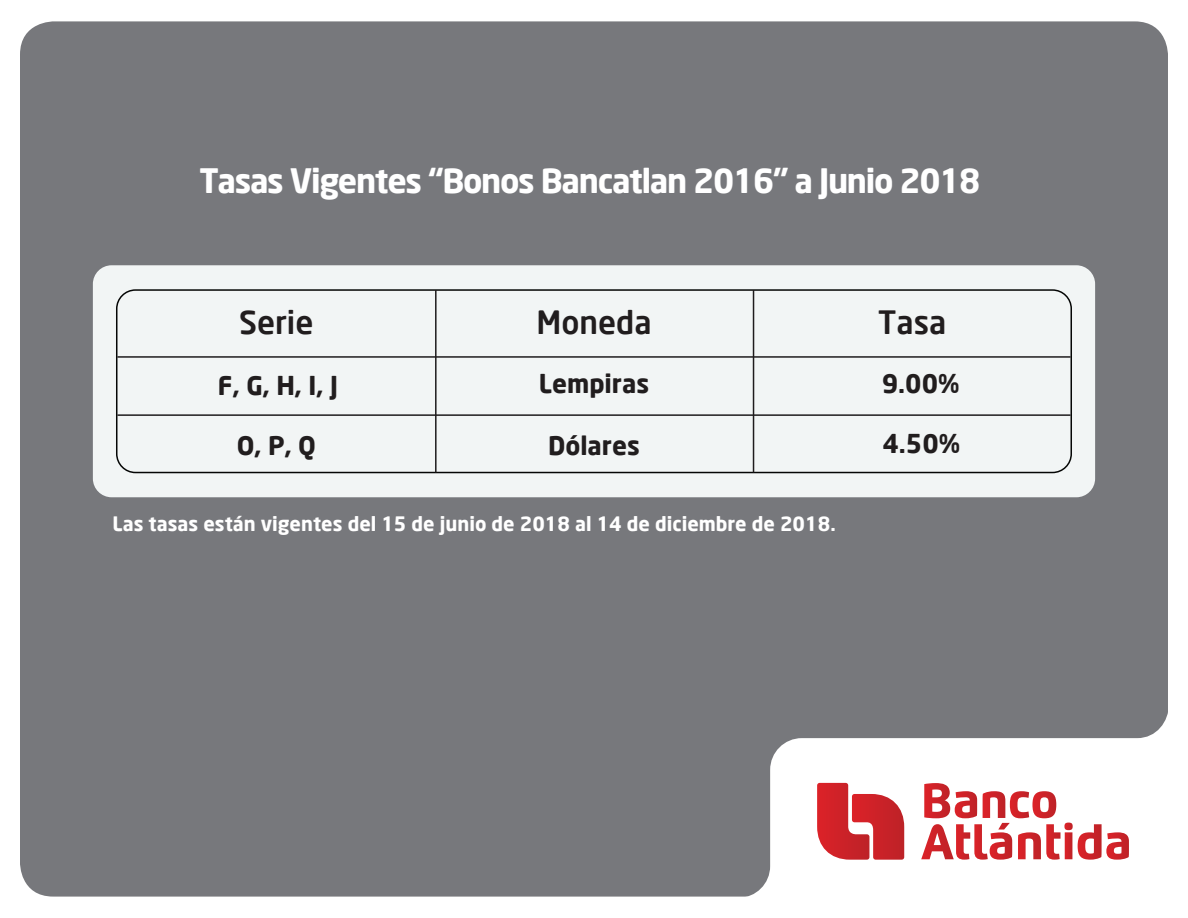
<style>
.page{position:relative;width:1188px;height:918px;background:#fff}
.page>*{position:absolute;margin:0;border:0;box-sizing:border-box;transform-origin:0 0}
.t1{font:700 33px "Neo Sans";letter-spacing:-.04em;color:#fff}
.t2{font:500 31.5px "Neo Sans";color:#211d1e}
.t3{font:700 25.5px "Neo Sans";color:#211d1e}
.t4{font:700 19.5px "Neo Sans";color:#fff}
</style>
<div class="page">
<div style="left:20px;top:21px;width:1148px;height:876px;background:#77787c;border-radius:33px"></div>
<svg style="left:738px;top:712px;width:430px;height:185px;fill:#fff"></svg>
<div style="left:93px;top:265px;width:1002px;height:232px;background:#f2f5f5;border-radius:19px"></div>
<div style="left:116px;top:289px;width:956px;height:184px;border:2px solid #050605;border-radius:19px"></div>
<hr style="left:435px;top:290px;width:2px;height:183px;background:#1f1c1d">
<hr style="left:753px;top:290px;width:1px;height:183px;background:#1f1c1d">
<hr style="left:117px;top:356px;width:954px;height:2px;background:#1f1c1d">
<hr style="left:117px;top:414px;width:954px;height:2px;background:#1f1c1d">
<svg style="left:921px;top:783px;width:208px;height:77px;background:#ecaeb0"></svg>
<svg style="left:817px;top:783px;width:87px;height:77px;background:#d85559"></svg>
<h1 class="t1" style="left:200px;top:160px;width:783px">Tasas Vigentes “Bonos Bancatlan 2016” a Junio 2018</h1>
<h2 class="t2" style="left:239px;top:303px;width:76px">Serie</h2>
<h2 class="t2" style="left:536px;top:303px;width:117px">Moneda</h2>
<h2 class="t2" style="left:878px;top:303px;width:70px">Tasa</h2>
<h3 class="t3" style="left:539px;top:367px;width:112px">Lempiras</h3>
<h3 class="t3" style="left:548px;top:429px;width:93px">Dólares</h3>
<h3 class="t3" style="left:882px;top:367px;width:79px">9.00%</h3>
<h3 class="t3" style="left:218px;top:369px;width:122px">F, G, H, I, J</h3>
<h3 class="t3" style="left:237px;top:429px;width:81px">O, P, Q</h3>
<h3 class="t3" style="left:883px;top:427px;width:79px">4.50%</h3>
<p class="t4" style="left:113px;top:511px;width:725px">Las tasas están vigentes del 15 de junio de 2018 al 14 de diciembre de 2018.</p>
</div>
